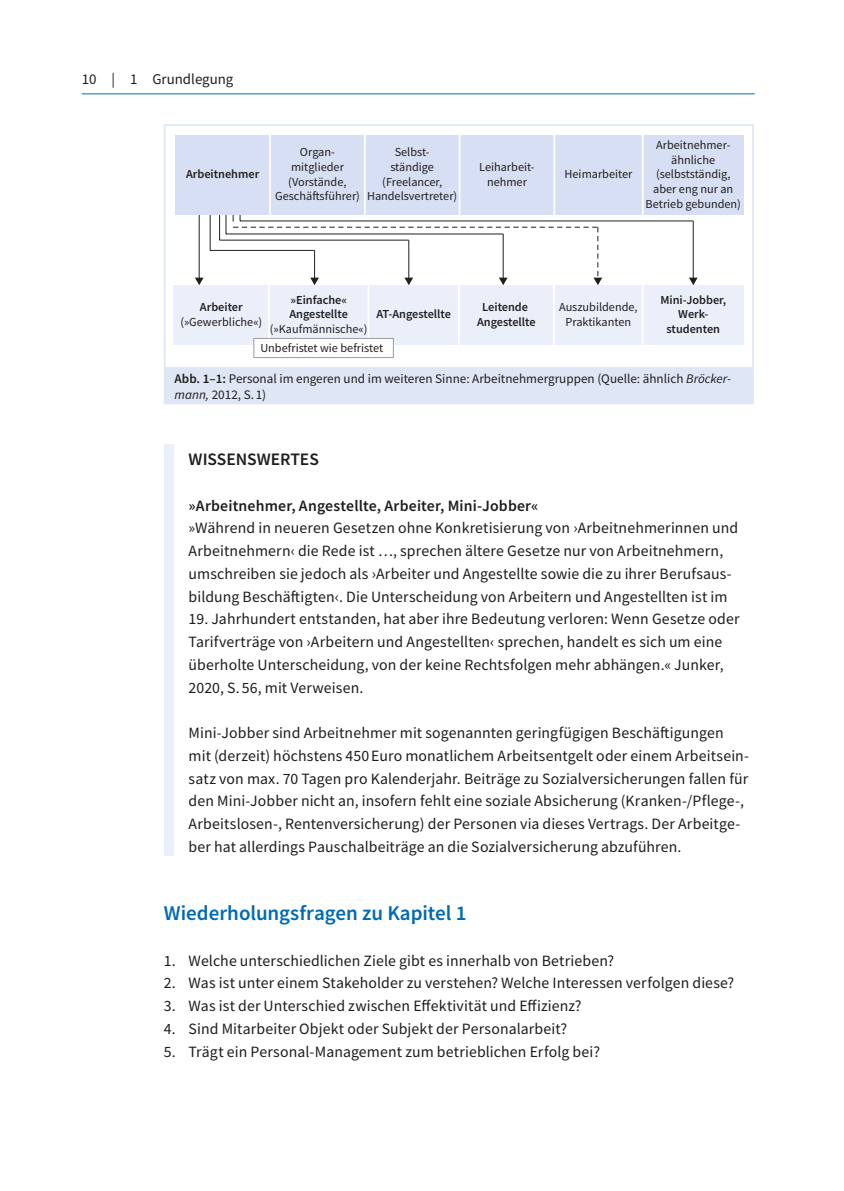
<style>
.page{position:relative;width:844px;height:1191px;background:#fff}
.page>*{position:absolute;margin:0;border:0;box-sizing:border-box;transform-origin:0 0}
.t1{font:600 21px "Source Sans Pro";color:#0069b4}
.t2{font:600 17.5px "Source Sans Pro";color:#1d1d1b}
.t3{font:15.75px/22.8px "Source Sans Pro";letter-spacing:.005em;color:#1d1d1b}
.t4{font:600 15.75px "Source Sans Pro";letter-spacing:.01em;color:#1d1d1b}
.t5{font:14.88px "Source Sans Pro";color:#1d1d1b}
.t6{font:13.12px/15.8px "Source Sans Pro";color:#1d1d1b}
.t7{font:12.25px/14.7px "Source Sans Pro";color:#231f20;text-align:center}
.t8{font:600 12.25px/14.7px "Source Sans Pro";color:#231f20;text-align:center}
.s1{font-weight:600}
.s2{font-style:italic}
</style>
<div class="page">
<hr style="left:82px;top:94px;width:672px;height:1px;background:#0069b4">
<div style="left:165px;top:445px;width:9px;height:72px;background:#eaeffa"></div>
<div style="left:165px;top:482px;width:9px;height:214px;background:#eaeffa"></div>
<div style="left:165px;top:686px;width:9px;height:170px;background:#eaeffa"></div>
<div style="left:165px;top:368px;width:587px;height:35px;background:#dfe6f6"></div>
<hr style="left:164px;top:124px;width:589px;height:2px;background:#dfe6f6">
<hr style="left:164px;top:126px;width:1px;height:241px;background:#dfe6f6">
<hr style="left:752px;top:126px;width:1px;height:241px;background:#dfe6f6">
<hr style="left:164px;top:367px;width:589px;height:2px;background:#dfe6f6">
<hr style="left:164px;top:369px;width:1px;height:33px;background:#dfe6f6">
<hr style="left:752px;top:369px;width:1px;height:33px;background:#dfe6f6">
<hr style="left:164px;top:402px;width:589px;height:2px;background:#dfe6f6">
<hr style="left:210px;top:214px;width:1px;height:36px;background:#231f20">
<hr style="left:210px;top:250px;width:104px;height:1px;background:#231f20">
<hr style="left:226px;top:233px;width:277px;height:1px;background:#231f20">
<hr style="left:240px;top:220px;width:453px;height:1px;background:#231f20">
<hr style="left:219px;top:240px;width:189px;height:1px;background:#231f20">
<svg style="left:219px;top:215px;width:7px;height:25px"></svg>
<hr style="left:199px;top:211px;width:1px;height:68px;background:#231f20">
<svg style="left:195px;top:278px;width:8px;height:7px"></svg>
<svg style="left:233px;top:215px;width:369px;height:70px"></svg>
<hr style="left:692px;top:221px;width:1px;height:58px;background:#231f20">
<svg style="left:689px;top:278px;width:8px;height:7px"></svg>
<div style="left:175px;top:135px;width:95px;height:80px;background:#d6dff3"></div>
<div style="left:270px;top:135px;width:95px;height:80px;background:#d6dff3"></div>
<div style="left:365px;top:135px;width:94px;height:80px;background:#d6dff3"></div>
<div style="left:459px;top:135px;width:95px;height:80px;background:#d6dff3"></div>
<div style="left:554px;top:135px;width:88px;height:80px;background:#d6dff3"></div>
<div style="left:642px;top:135px;width:101px;height:80px;background:#d6dff3"></div>
<hr style="left:269px;top:135px;width:2px;height:81px;background:#fff">
<hr style="left:364px;top:135px;width:1px;height:81px;background:#fff">
<hr style="left:458px;top:135px;width:2px;height:81px;background:#fff">
<hr style="left:553px;top:135px;width:2px;height:81px;background:#fff">
<hr style="left:641px;top:135px;width:2px;height:81px;background:#fff">
<div style="left:174px;top:285px;width:95px;height:60px;background:#eaeffa"></div>
<div style="left:269px;top:285px;width:99px;height:60px;background:#eaeffa"></div>
<div style="left:368px;top:285px;width:90px;height:60px;background:#eaeffa"></div>
<div style="left:458px;top:285px;width:95px;height:60px;background:#eaeffa"></div>
<div style="left:553px;top:285px;width:89px;height:60px;background:#eaeffa"></div>
<div style="left:642px;top:285px;width:101px;height:60px;background:#eaeffa"></div>
<hr style="left:268px;top:285px;width:2px;height:61px;background:#fff">
<hr style="left:367px;top:285px;width:2px;height:61px;background:#fff">
<hr style="left:458px;top:285px;width:1px;height:61px;background:#fff">
<hr style="left:553px;top:285px;width:1px;height:61px;background:#fff">
<hr style="left:641px;top:285px;width:2px;height:61px;background:#fff">
<div style="left:253px;top:338px;width:140px;height:20px;background:#fff;border:1px solid #9d9c9c"></div>
<p class="t5" style="left:82px;top:70px;width:153px">10 | 1 Grundlegung</p>
<p class="t8" style="left:186px;top:167px;width:75px">Arbeitnehmer</p>
<p class="t7" style="left:275px;top:146px;width:86px">Organ&shy;mitglieder (Vorstände,<br>Geschä sführer)</p>
<p class="t7" style="left:367px;top:146px;width:92px">Selbst-<br>ständige (Freelancer,<br>Handelsvertreter)</p>
<p class="t7" style="left:479px;top:160px;width:57px">Leiharbeit&shy;nehmer</p>
<p class="t7" style="left:564px;top:168px;width:69px">Heimarbeiter</p>
<p class="t7" style="left:645px;top:138px;width:97px">Arbeitnehmer&shy;ähnliche (selbstständig, aber eng nur an<br>Betrieb gebunden)</p>
<p class="t8" style="left:289px;top:292px;width:60px;text-align:left">»Einfache«<br>Angestellte</p>
<p class="t7" style="left:270px;top:322px;width:99px">(»Kaufmännische«)</p>
<p class="t8" style="left:376px;top:307px;width:76px">AT-Angestellte</p>
<p class="t8" style="left:477px;top:299px;width:60px">Leitende<br>Angestellte</p>
<p class="t7" style="left:559px;top:300px;width:80px">Auszubildende,<br>Praktikanten</p>
<p class="t8" style="left:660px;top:292px;width:67px">Mini-Jobber,<br>Werk&shy;studenten</p>
<p class="t7" style="left:260px;top:341px;width:124px">Unbefristet wie befristet</p>
<p class="t6" style="left:174px;top:370px;width:558px"><span class="s1">Abb. 1–1:</span> Personal im engeren und im weiteren Sinne: Arbeitnehmergruppen (Quelle: ähnlich <span class="s2">Bröcker&shy;mann,</span> 2012, S. 1)</p>
<p class="t8" style="left:200px;top:299px;width:44px">Arbeiter</p>
<p class="t7" style="left:180px;top:315px;width:83px">(»Gewerbliche«)</p>
<p class="t2" style="left:189px;top:448px;width:132px">WISSENSWERTES</p>
<p class="t4" style="left:189px;top:495px;width:351px">»Arbeitnehmer, Angestellte, Arbeiter, Mini-Jobber«</p>
<p class="t3" style="left:189px;top:516px;width:551px">»Während in neueren Gesetzen ohne Konkretisierung von ›Arbeitnehmerinnen und Arbeitnehmern‹ die Rede ist …, sprechen ältere Gesetze nur von Arbeitnehmern, umschreiben sie jedoch als ›Arbeiter und Angestellte sowie die zu ihrer Berufsaus&shy;bildung Beschäftigten‹. Die Unterscheidung von Arbeitern und Angestellten ist im</p>
<p class="t3" style="left:189px;top:607px;width:552px">19. Jahrhundert entstanden, hat aber ihre Bedeutung verloren: Wenn Gesetze oder Tarifverträge von ›Arbeitern und Angestellten‹ sprechen, handelt es sich um eine überholte Unterscheidung, von der keine Rechtsfolgen mehr abhängen.« Junker, 2020, S. 56, mit Verweisen.</p>
<p class="t3" style="left:189px;top:721px;width:562px">Mini-Jobber sind Arbeitnehmer mit sogenannten geringfügigen Beschäftigungen mit (derzeit) höchstens 450 Euro monatlichem Arbeitsentgelt oder einem Arbeitsein&shy;satz von max. 70 Tagen pro Kalenderjahr. Beiträge zu Sozialversicherungen fallen für den Mini-Jobber nicht an, insofern fehlt eine soziale Absicherung (Kranken-/Pflege-, Arbeitslosen-, Rentenversicherung) der Personen via dieses Vertrags. Der Arbeitge&shy;ber hat allerdings Pauschalbeiträge an die Sozialversicherung abzuführen.</p>
<h1 class="t1" style="left:164px;top:899px;width:304px">Wiederholungsfragen zu Kapitel 1</h1>
<p class="t3" style="left:164px;top:949px;width:451px">1. Welche unterschiedlichen Ziele gibt es innerhalb von Betrieben?</p>
<p class="t3" style="left:164px;top:971px;width:571px">2. Was ist unter einem Stakeholder zu verstehen? Welche Interessen verfolgen diese?</p>
<p class="t3" style="left:164px;top:994px;width:419px">3. Was ist der Unterschied zwischen Effektivität und Effizienz?</p>
<p class="t3" style="left:164px;top:1017px;width:405px">4. Sind Mitarbeiter Objekt oder Subjekt der Personalarbeit?</p>
<p class="t3" style="left:164px;top:1040px;width:437px">5. Trägt ein Personal-Management zum betrieblichen Erfolg bei?</p>
</div>
